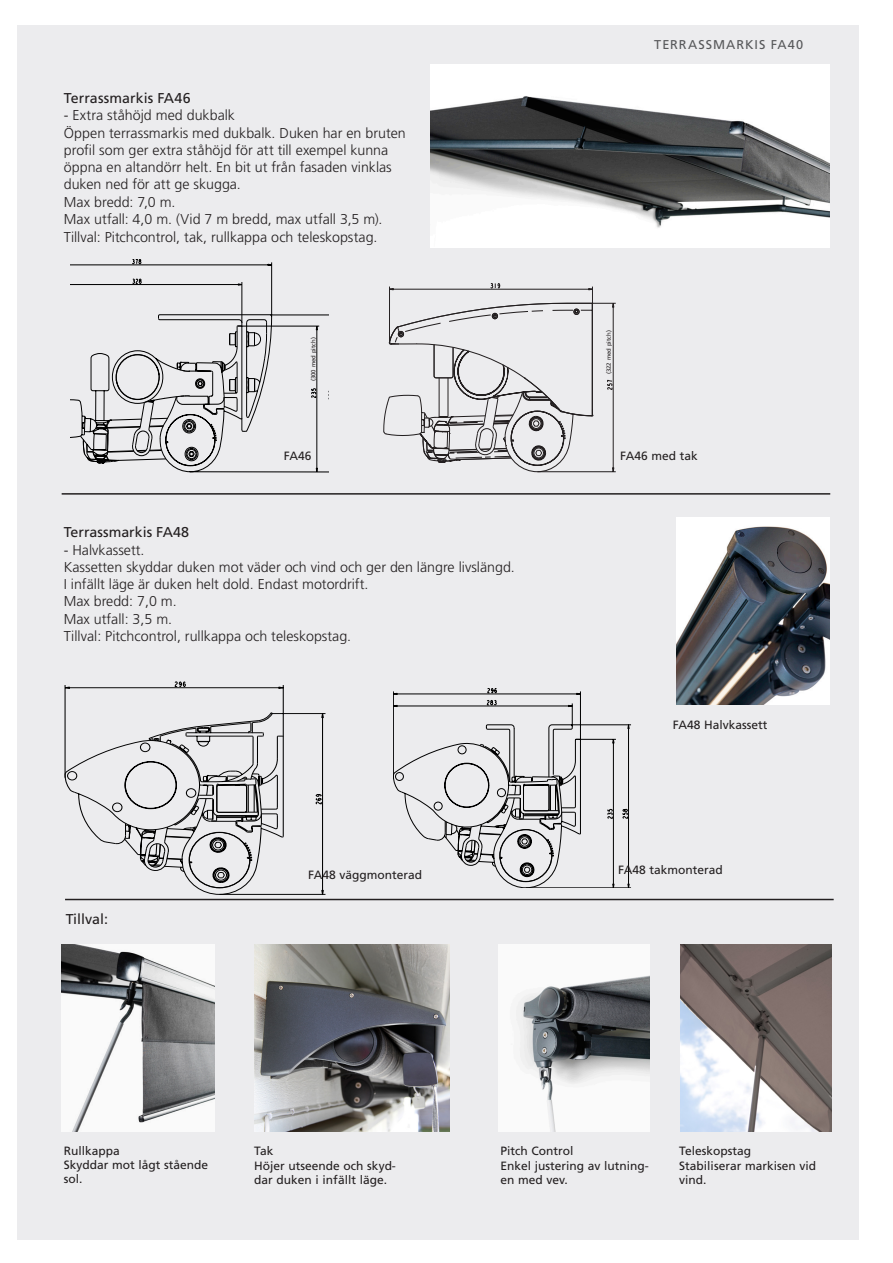
<style>
.page{position:relative;width:893px;height:1263px;background:#fff}
.page>*{position:absolute;margin:0;border:0;box-sizing:border-box;transform-origin:0 0}
.t1{font:300 14.25px/17.2px "Frutiger LT Std";color:#231f20}
.t2{font:14.25px "Frutiger LT Std";color:#231f20}
.t3{font:12.75px "Frutiger LT Std";letter-spacing:.075em;color:#57585a}
.t4{font:12px/14.2px "Frutiger LT Std";color:#231f20}
.t5{font:6px "Frutiger LT Std";color:#231f20}
</style>
<div class="page">
<div style="left:17px;top:26px;width:842px;height:1214px;background:#ececee"></div>
<img style="left:62px;top:944px;width:153px;height:187px">
<img style="left:499px;top:944px;width:151px;height:187px">
<img style="left:430px;top:65px;width:400px;height:183px">
<img style="left:676px;top:517px;width:153px;height:187px">
<svg style="left:71px;top:259px;width:257px;height:213px"></svg>
<svg style="left:383px;top:283px;width:233px;height:189px"></svg>
<hr style="left:62px;top:493px;width:768px;height:2px;background:#231f20">
<hr style="left:65px;top:899px;width:769px;height:1px;background:#231f20">
<svg style="left:393px;top:691px;width:238px;height:197px"></svg>
<svg style="left:65px;top:682px;width:260px;height:212px"></svg>
<img style="left:680px;top:944px;width:151px;height:187px">
<img style="left:254px;top:944px;width:195px;height:187px">
<p class="t2" style="left:64px;top:90px;width:128px">Terrassmarkis FA46</p>
<p class="t1" style="left:64px;top:107px;width:173px">- Extra ståhöjd med dukbalk</p>
<p class="t1" style="left:64px;top:124px;width:343px">Öppen terrassmarkis med dukbalk. Duken har en bruten profil som ger extra ståhöjd för att till exempel kunna öppna en altandörr helt. En bit ut från fasaden vinklas duken ned för att ge skugga.</p>
<p class="t1" style="left:64px;top:193px;width:113px">Max bredd: 7,0 m.</p>
<p class="t1" style="left:64px;top:211px;width:320px">Max utfall: 4,0 m. (Vid 7 m bredd, max utfall 3,5 m).</p>
<p class="t1" style="left:64px;top:229px;width:315px">Tillval: Pitchcontrol, tak, rullkappa och teleskopstag.</p>
<p class="t5" style="left:310px;top:381px;width:46px;rotate:-90deg">(300 med pitch)</p>
<p class="t5" style="left:605px;top:374px;width:46px;rotate:-90deg">(322 med pitch)</p>
<p class="t3" style="left:654px;top:37px;width:150px">TERRASSMARKIS FA40</p>
<p class="t4" style="left:284px;top:449px;width:29px">FA46</p>
<p class="t4" style="left:620px;top:449px;width:79px">FA46 med tak</p>
<p class="t2" style="left:64px;top:524px;width:127px">Terrassmarkis FA48</p>
<p class="t1" style="left:64px;top:541px;width:82px">- Halvkassett.</p>
<p class="t1" style="left:64px;top:558px;width:453px">Kassetten skyddar duken mot väder och vind och ger den längre livslängd.</p>
<p class="t1" style="left:64px;top:576px;width:306px">I infällt läge är duken helt dold. Endast motordrift.</p>
<p class="t1" style="left:64px;top:593px;width:114px">Max bredd: 7,0 m.</p>
<p class="t1" style="left:64px;top:610px;width:110px">Max utfall: 3,5 m.</p>
<p class="t1" style="left:64px;top:627px;width:289px">Tillval: Pitchcontrol, rullkappa och teleskopstag.</p>
<p class="t4" style="left:673px;top:718px;width:96px">FA48 Halvkassett</p>
<p class="t2" style="left:66px;top:911px;width:44px">Tillval:</p>
<p class="t4" style="left:308px;top:867px;width:115px">FA48 väggmonterad</p>
<p class="t4" style="left:618px;top:863px;width:106px">FA48 takmonterad</p>
<p class="t4" style="left:64px;top:1143px;width:58px">Rullkappa</p>
<p class="t4" style="left:64px;top:1158px;width:146px">Skyddar mot lågt stående sol.</p>
<p class="t4" style="left:254px;top:1144px;width:21px">Tak</p>
<p class="t4" style="left:254px;top:1158px;width:143px">Höjer utseende och skyd&shy;dar duken i infällt läge.</p>
<p class="t4" style="left:501px;top:1144px;width:75px">Pitch Control</p>
<p class="t4" style="left:501px;top:1158px;width:150px">Enkel justering av lutning&shy;en med vev.</p>
<p class="t4" style="left:679px;top:1144px;width:73px">Teleskopstag</p>
<p class="t4" style="left:679px;top:1158px;width:138px">Stabiliserar markisen vid vind.</p>
</div>
